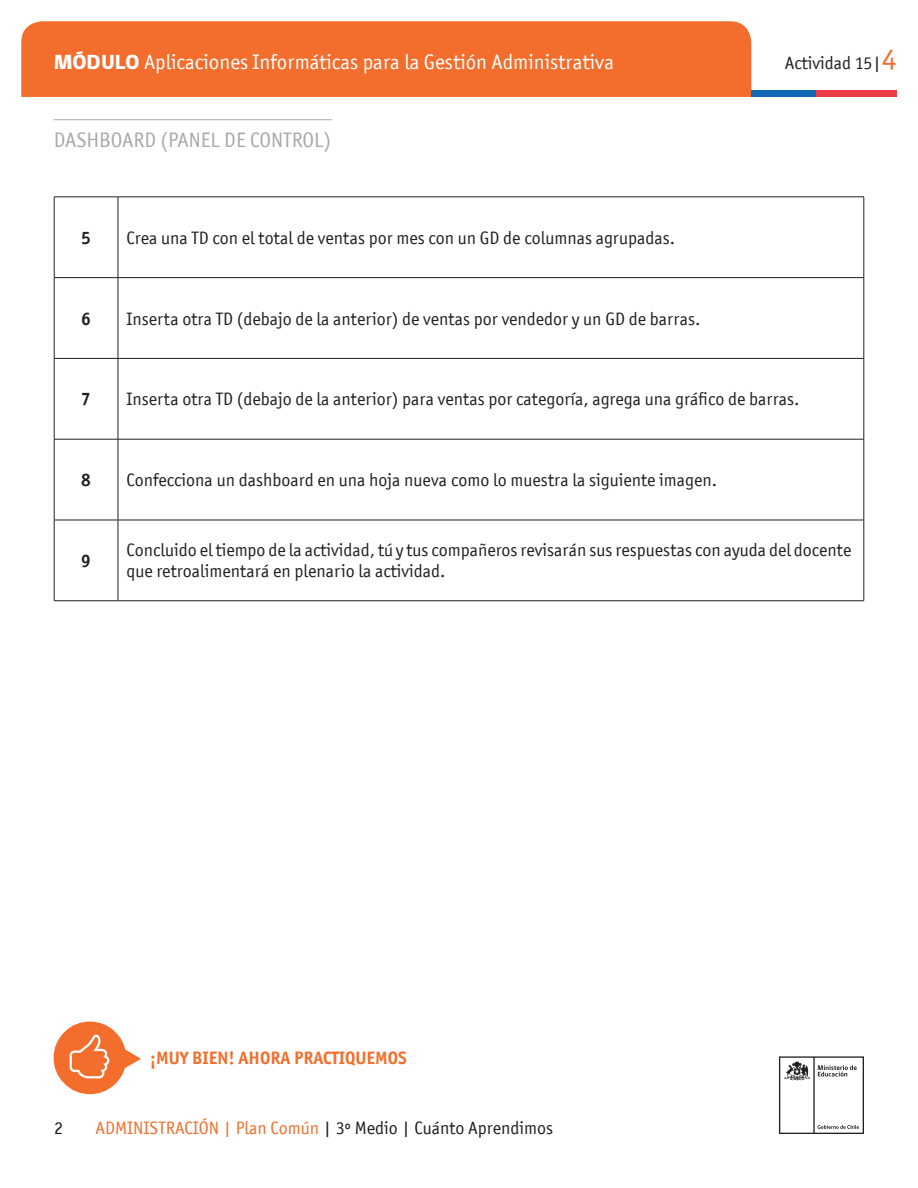
<style>
.page{position:relative;width:918px;height:1188px;background:#fff}
.page>*{position:absolute;margin:0;border:0;box-sizing:border-box;transform-origin:0 0}
.t1{font:21px "Officina San ITC";color:#fff}
.t2{font:21px "Officina San ITC";color:#a8a9ad}
.t3{font:18px/21px "Officina San ITC";color:#231f20}
.t4{font:700 18px "Officina San ITC";color:#f36e2d}
.t5{font:700 18px "Officina San ITC";color:#231f20}
.s1{font-family:"gob CL";font-weight:800}
.s2{font-size:30px;color:#f36e2d}
.s3{color:#f36e2d}
</style>
<div class="page">
<svg style="left:779px;top:1056px;width:85px;height:78px"></svg>
<div style="left:21px;top:21px;width:730px;height:76px;background:#f36e2d"></div>
<div style="left:751px;top:90px;width:65px;height:7px;background:#0f69b4"></div>
<div style="left:816px;top:90px;width:81px;height:7px;background:#eb3c46"></div>
<hr style="left:54px;top:119px;width:277px;height:1px;background:#a8a9ad">
<svg style="left:53px;top:1021px;width:88px;height:74px"></svg>
<svg style="left:119px;top:198px;width:745px;height:160px"></svg>
<hr style="left:54px;top:197px;width:64px;height:1px;background:#231f20">
<hr style="left:54px;top:197px;width:1px;height:80px;background:#231f20">
<hr style="left:118px;top:197px;width:746px;height:1px;background:#231f20">
<hr style="left:118px;top:197px;width:1px;height:80px;background:#231f20">
<hr style="left:864px;top:197px;width:1px;height:80px;background:#231f20">
<hr style="left:54px;top:277px;width:64px;height:1px;background:#231f20">
<hr style="left:54px;top:278px;width:1px;height:80px;background:#231f20">
<hr style="left:118px;top:277px;width:746px;height:1px;background:#231f20">
<hr style="left:118px;top:278px;width:1px;height:80px;background:#231f20">
<hr style="left:864px;top:278px;width:1px;height:80px;background:#231f20">
<hr style="left:54px;top:358px;width:64px;height:1px;background:#231f20">
<hr style="left:54px;top:359px;width:1px;height:80px;background:#231f20">
<hr style="left:118px;top:358px;width:746px;height:1px;background:#231f20">
<hr style="left:118px;top:359px;width:1px;height:80px;background:#231f20">
<hr style="left:864px;top:359px;width:1px;height:80px;background:#231f20">
<hr style="left:54px;top:439px;width:64px;height:1px;background:#231f20">
<hr style="left:54px;top:439px;width:1px;height:81px;background:#231f20">
<hr style="left:118px;top:439px;width:746px;height:1px;background:#231f20">
<hr style="left:118px;top:439px;width:1px;height:81px;background:#231f20">
<hr style="left:864px;top:439px;width:1px;height:81px;background:#231f20">
<hr style="left:54px;top:520px;width:64px;height:1px;background:#231f20">
<hr style="left:54px;top:520px;width:1px;height:81px;background:#231f20">
<hr style="left:118px;top:520px;width:746px;height:1px;background:#231f20">
<hr style="left:118px;top:520px;width:1px;height:81px;background:#231f20">
<hr style="left:864px;top:520px;width:1px;height:81px;background:#231f20">
<hr style="left:54px;top:601px;width:64px;height:1px;background:#231f20">
<hr style="left:118px;top:601px;width:746px;height:1px;background:#231f20">
<p class="t1" style="left:54px;top:50px;width:562px"><span class="s1">MÓDULO</span> Aplicaciones Informáticas para la Gestión Administrativa</p>
<p class="t3" style="left:785px;top:53px;width:113px">Actividad 15|<span class="s2">4</span></p>
<p class="t2" style="left:54px;top:128px;width:279px">DASHBOARD (PANEL DE CONTROL)</p>
<p class="t5" style="left:81px;top:226px;width:11px">5</p>
<p class="t3" style="left:126px;top:227px;width:550px">Crea una TD con el total de ventas por mes con un GD de columnas agrupadas.</p>
<p class="t5" style="left:81px;top:307px;width:11px">6</p>
<p class="t3" style="left:126px;top:308px;width:575px">Inserta otra TD (debajo de la anterior) de ventas por vendedor y un GD de barras.</p>
<p class="t5" style="left:81px;top:388px;width:11px">7</p>
<p class="t3" style="left:126px;top:389px;width:675px">Inserta otra TD (debajo de la anterior) para ventas por categoría, agrega una gráfico de barras.</p>
<p class="t5" style="left:81px;top:469px;width:11px">8</p>
<p class="t3" style="left:126px;top:469px;width:592px">Confecciona un dashboard en una hoja nueva como lo muestra la siguiente imagen.</p>
<p class="t5" style="left:81px;top:550px;width:11px">9</p>
<p class="t3" style="left:126px;top:540px;width:726px">Concluido el tiempo de la actividad, tú y tus compañeros revisarán sus respuestas con ayuda del docente que retroalimentará en plenario la actividad.</p>
<p class="t3" style="left:54px;top:1117px;width:10px">2</p>
<p class="t4" style="left:150px;top:1047px;width:258px">¡MUY BIEN! AHORA PRACTIQUEMOS</p>
<p class="t3" style="left:95px;top:1117px;width:459px"><span class="s3">ADMINISTRACIÓN | Plan Común</span> | 3º Medio | Cuánto Aprendimos</p>
</div>
